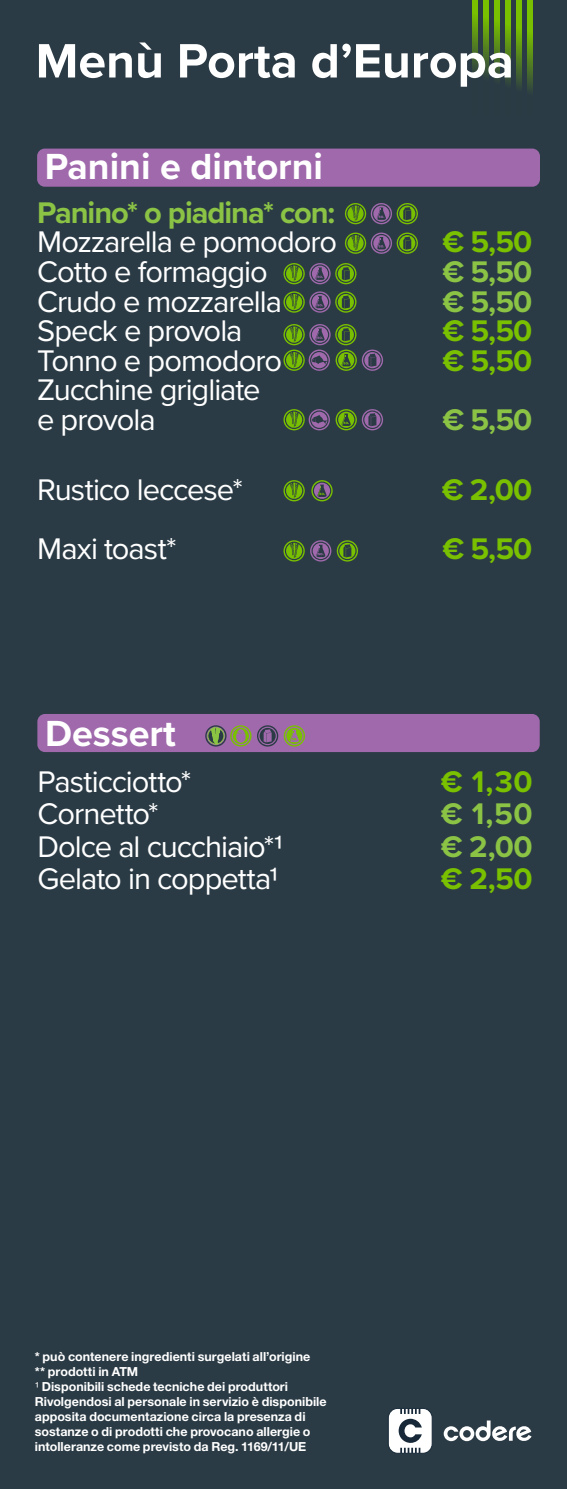
<style>
.page{position:relative;width:567px;height:1489px;background:#fff}
.page>*{position:absolute;margin:0;border:0;box-sizing:border-box;transform-origin:0 0}
.t1{font:700 50px "Proxima Nova";color:#fff}
.t2{font:700 37.75px "Proxima Nova";color:#fff}
.t3{font:31px "Proxima Nova";letter-spacing:-.03em;color:#fff}
.t4{font:700 31px "Proxima Nova";letter-spacing:-.035em;color:#8bc345}
.t5{font:700 31px "Proxima Nova";letter-spacing:-.03em;color:#79c000}
.t6{font:700 12.5px/15px "Helvetica Neue LT Std";color:#fff}
.s1{font-family:"Helvetica Neue LT Std";font-size:30px}
.s2{font-weight:400}
</style>
<div class="page">
<div style="left:0;top:0;width:567px;height:1488px;background:#2b3b45"></div>
<svg style="left:527px;top:0;width:5px;height:91px"></svg>
<svg style="left:516px;top:0;width:5px;height:87px"></svg>
<svg style="left:505px;top:0;width:5px;height:83px"></svg>
<svg style="left:494px;top:0;width:6px;height:80px"></svg>
<svg style="left:483px;top:0;width:6px;height:76px"></svg>
<svg style="left:472px;top:0;width:6px;height:73px"></svg>
<svg style="left:444px;top:1420px;width:87px;height:21px"></svg>
<div style="left:388px;top:1408px;width:44px;height:44px;background:#fff;border-radius:9px"></div>
<div style="left:388px;top:1407px;width:44px;height:46px;border:1px solid #172938;border-radius:9px"></div>
<svg style="left:399px;top:1408px;width:23px;height:44px"></svg>
<div style="left:37px;top:714px;width:503px;height:38px;background:#9f69ac;border-radius:8px"></div>
<div style="left:37px;top:149px;width:503px;height:38px;background:#9f69ac;border-radius:8px"></div>
<svg style="left:205px;top:725px;width:46px;height:21px"></svg>
<svg style="left:257px;top:725px;width:21px;height:21px"></svg>
<svg style="left:284px;top:725px;width:21px;height:21px"></svg>
<svg style="left:345px;top:203px;width:73px;height:21px"></svg>
<svg style="left:345px;top:232px;width:73px;height:22px"></svg>
<svg style="left:283px;top:291px;width:73px;height:22px"></svg>
<svg style="left:283px;top:263px;width:73px;height:21px"></svg>
<svg style="left:283px;top:324px;width:100px;height:47px"></svg>
<svg style="left:283px;top:409px;width:47px;height:21px"></svg>
<svg style="left:336px;top:409px;width:47px;height:21px"></svg>
<svg style="left:311px;top:480px;width:22px;height:21px"></svg>
<svg style="left:283px;top:480px;width:22px;height:21px"></svg>
<svg style="left:283px;top:540px;width:48px;height:21px"></svg>
<svg style="left:337px;top:540px;width:21px;height:21px"></svg>
<p class="t1" style="left:36px;top:24px;width:480px">Menù Porta d’Europa</p>
<p class="t2" style="left:45px;top:139px;width:280px">Panini e dintorni</p>
<p class="t4" style="left:37px;top:189px;width:299px">Panino* o piadina* con:</p>
<p class="t3" style="left:37px;top:219px;width:302px">Mozzarella e pomodoro</p>
<p class="t5" style="left:442px;top:219px;width:91px">€ 5,50</p>
<p class="t3" style="left:37px;top:248px;width:232px">Cotto e formaggio</p>
<p class="t4" style="left:442px;top:248px;width:91px">€ 5,50</p>
<p class="t3" style="left:37px;top:278px;width:246px">Crudo e mozzarella</p>
<p class="t4" style="left:442px;top:278px;width:91px">€ 5,50</p>
<p class="t3" style="left:37px;top:308px;width:207px">Speck e provola</p>
<p class="t5" style="left:442px;top:308px;width:91px">€ 5,50</p>
<p class="t3" style="left:37px;top:337px;width:246px">Tonno e pomodoro</p>
<p class="t5" style="left:442px;top:337px;width:91px">€ 5,50</p>
<p class="t3" style="left:37px;top:367px;width:225px">Zucchine grigliate</p>
<p class="t3" style="left:37px;top:396px;width:120px">e provola</p>
<p class="t4" style="left:442px;top:396px;width:91px">€ 5,50</p>
<p class="t3" style="left:37px;top:466px;width:207px">Rustico leccese*</p>
<p class="t5" style="left:442px;top:466px;width:92px">€ 2,00</p>
<p class="t3" style="left:37px;top:525px;width:141px">Maxi toast*</p>
<p class="t5" style="left:442px;top:525px;width:91px">€ 5,50</p>
<p class="t2" style="left:45px;top:705px;width:132px">Dessert</p>
<p class="t3" style="left:37px;top:758px;width:155px">Pasticciotto*</p>
<p class="t5" style="left:441px;top:758px;width:93px">€ 1,30</p>
<p class="t3" style="left:37px;top:790px;width:123px">Cornetto*</p>
<p class="t4" style="left:441px;top:790px;width:93px">€ 1,50</p>
<p class="t3" style="left:37px;top:823px;width:247px">Dolce al cucchiaio*<span class="s1">1</span></p>
<p class="t4" style="left:441px;top:823px;width:93px">€ 2,00</p>
<p class="t3" style="left:37px;top:855px;width:243px">Gelato in coppetta<span class="s1">1</span></p>
<p class="t5" style="left:441px;top:855px;width:93px">€ 2,50</p>
<p class="t6" style="left:35px;top:1348px;width:277px">* può contenere ingredienti surgelati all’origine ** prodotti in ATM</p>
<p class="t6" style="left:35px;top:1378px;width:255px"><span class="s2">1</span> Disponibili schede tecniche dei produttori</p>
<p class="t6" style="left:35px;top:1393px;width:293px">Rivolgendosi al personale in servizio è disponibile apposita documentazione circa la presenza di sostanze o di prodotti che provocano allergie o intolleranze come previsto da Reg. 1169/11/UE</p>
</div>
